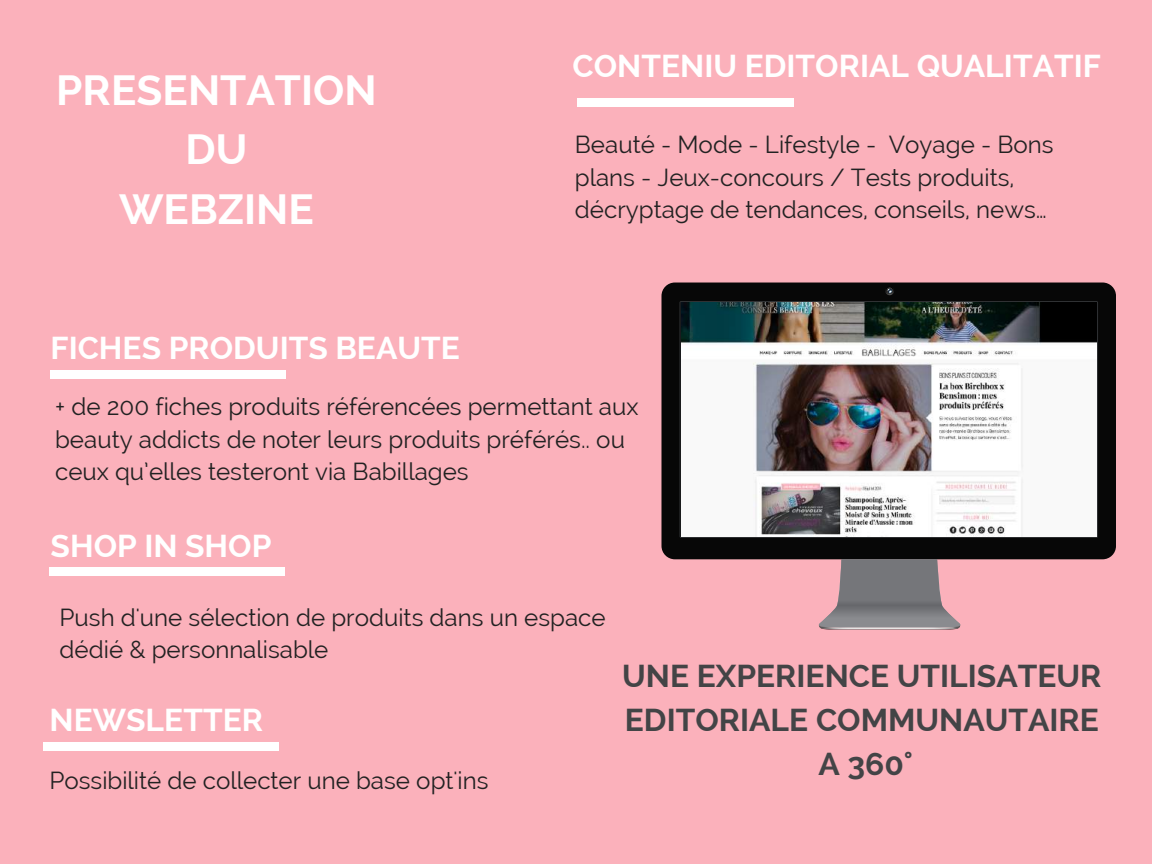
<style>
.page{position:relative;width:1152px;height:864px;background:#fbb1bb}
.page>*{position:absolute;margin:0;border:0;box-sizing:border-box;transform-origin:0 0}
.t1{font:700 42.3px/59.7px "Raleway";color:#fff;text-align:center}
.t2{font:700 31.65px "Raleway";color:#fff}
.t3{font:700 31.65px "Raleway";color:#434446}
.t4{font:24.15px/32.7px "Raleway";color:#222}
.s1{font-family:"Free Sans";font-weight:400}
</style>
<div class="page">
<div style="left:577px;top:98px;width:217px;height:9px;background:#fff"></div>
<div style="left:51px;top:370px;width:235px;height:9px;background:#fff"></div>
<div style="left:50px;top:567px;width:235px;height:9px;background:#fff"></div>
<div style="left:44px;top:742px;width:235px;height:8px;background:#fff"></div>
<div style="left:662px;top:283px;width:454px;height:276px;background:#070707;border-radius:13px"></div>
<svg style="left:680px;top:301px;width:418px;height:237px;background:#5f6263"></svg>
<svg style="left:817px;top:559px;width:146px;height:71px"></svg>
<svg style="left:885px;top:287px;width:9px;height:8px"></svg>
<img style="left:681px;top:303px;width:415px;height:233px">
<h1 class="t1" style="left:56px;top:60px;width:322px">PRESENTATION<br>DU<br>WEBZINE</h1>
<h2 class="t2" style="left:51px;top:329px;width:411px">FICHES PRODUITS BEAUTE</h2>
<h2 class="t2" style="left:573px;top:47px;width:530px">CONTENIU EDITORIAL QUALITATIF</h2>
<p class="t4" style="left:575px;top:128px;width:480px">Beauté - Mode - Lifestyle - Voyage - Bons plans - Jeux-concours / Tests produits, décryptage de tendances, conseils, news…</p>
<p class="t4" style="left:55px;top:390px;width:585px">+ de 200 fiches produits référencées permettant aux beauty addicts de noter leurs produits préférés.. ou ceux qu’elles testeront via Babillages</p>
<h2 class="t2" style="left:51px;top:527px;width:222px">SHOP IN SHOP</h2>
<p class="t4" style="left:60px;top:601px;width:548px">Push d'une sélection de produits dans un espace dédié &amp; personnalisable</p>
<h2 class="t2" style="left:50px;top:701px;width:215px">NEWSLETTER</h2>
<p class="t4" style="left:50px;top:764px;width:441px">Possibilité de collecter une base opt'ins</p>
<h2 class="t3" style="left:622px;top:658px;width:520px">UNE EXPERIENCE UTILISATEUR <span class="s1"> </span></h2>
<h2 class="t3" style="left:625px;top:701px;width:515px">EDITORIALE COMMUNAUTAIRE <span class="s1"> </span></h2>
<h2 class="t3" style="left:818px;top:745px;width:96px">A 360°</h2>
</div>
